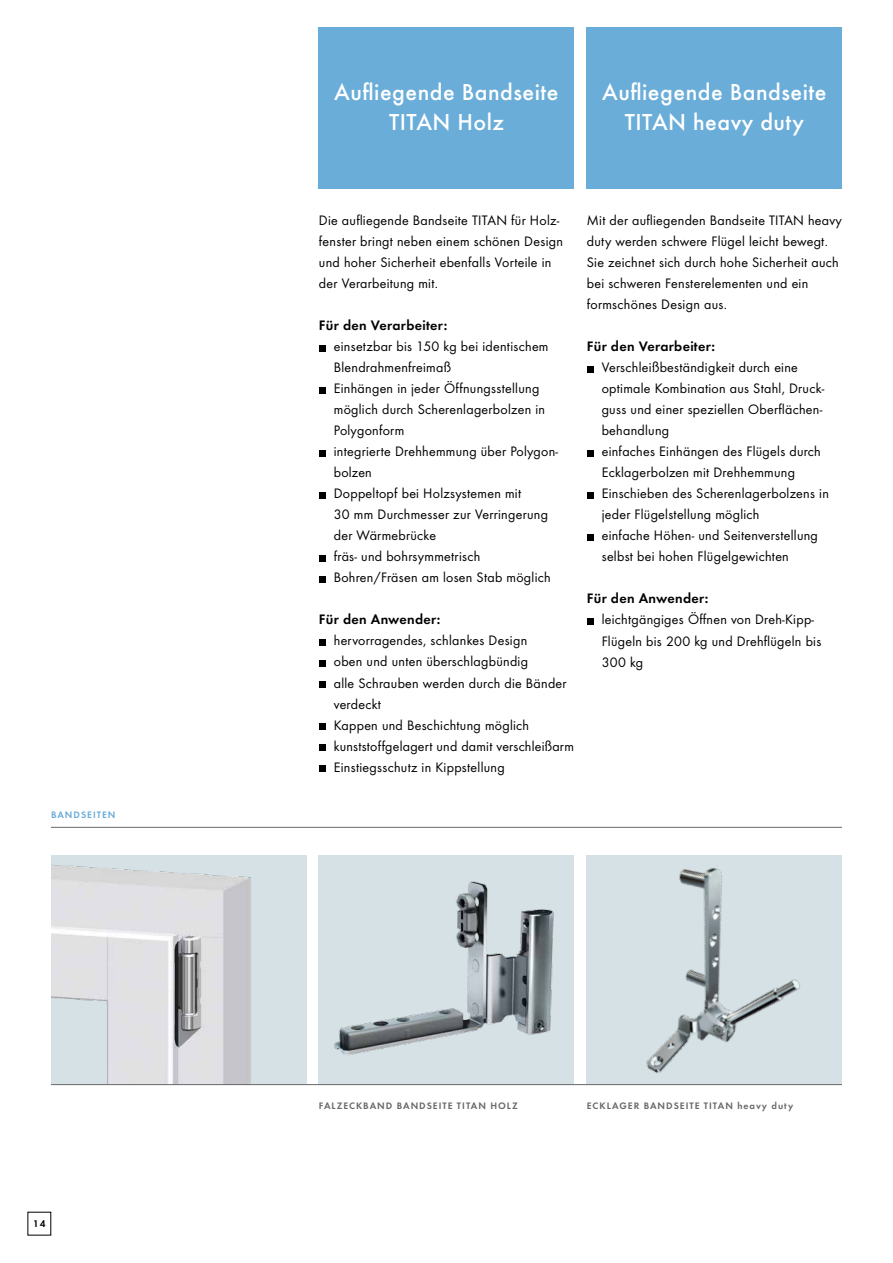
<style>
.page{position:relative;width:893px;height:1263px;background:#fff}
.page>*{position:absolute;margin:0;border:0;box-sizing:border-box;transform-origin:0 0}
.t1{font:500 24px/30px "Futura";letter-spacing:.02em;color:#fff;text-align:center}
.t2{font:14.25px/21px "Futura Boo";letter-spacing:.02em;color:#000}
.t3{font:14.25px "Futura Dem";letter-spacing:.02em;color:#000}
.t4{font:10.05px "Futura Dem";color:#000}
.t5{font:9.75px "Futura Dem";letter-spacing:.1em;color:#686867}
.t6{font:9.75px "Futura Dem";letter-spacing:.1em;color:#6badd9}
</style>
<div class="page">
<div style="left:319px;top:28px;width:255px;height:161px;background:#6badd9"></div>
<div style="left:587px;top:28px;width:255px;height:161px;background:#6badd9"></div>
<img style="left:587px;top:855px;width:255px;height:229px">
<img style="left:323px;top:855px;width:251px;height:229px">
<hr style="left:51px;top:827px;width:791px;height:1px;background:#686867">
<div style="left:51px;top:855px;width:255px;height:229px;background:#d5e1e5"></div>
<img style="left:51px;top:864px;width:200px;height:220px">
<hr style="left:51px;top:1084px;width:791px;height:1px;background:#686867">
<svg style="left:319px;top:345px;width:6px;height:6px"></svg>
<svg style="left:319px;top:387px;width:6px;height:6px"></svg>
<svg style="left:319px;top:450px;width:6px;height:6px"></svg>
<svg style="left:319px;top:492px;width:6px;height:6px"></svg>
<svg style="left:319px;top:555px;width:6px;height:6px"></svg>
<svg style="left:319px;top:576px;width:6px;height:6px"></svg>
<svg style="left:319px;top:639px;width:6px;height:6px"></svg>
<svg style="left:319px;top:660px;width:6px;height:6px"></svg>
<svg style="left:319px;top:681px;width:6px;height:6px"></svg>
<svg style="left:319px;top:723px;width:6px;height:6px"></svg>
<svg style="left:319px;top:744px;width:6px;height:6px"></svg>
<svg style="left:319px;top:765px;width:6px;height:6px"></svg>
<svg style="left:587px;top:366px;width:6px;height:6px"></svg>
<svg style="left:587px;top:450px;width:6px;height:6px"></svg>
<svg style="left:587px;top:492px;width:6px;height:6px"></svg>
<svg style="left:587px;top:534px;width:6px;height:6px"></svg>
<svg style="left:587px;top:618px;width:6px;height:6px"></svg>
<p class="t6" style="left:51px;top:808px;width:66px">BANDSEITEN</p>
<p class="t4" style="left:33px;top:1216px;width:14px">14</p>
<h1 class="t1" style="left:334px;top:77px;width:226px">Aufliegende Bandseite<br>TITAN Holz</h1>
<h1 class="t1" style="left:602px;top:77px;width:226px">Aufliegende Bandseite<br>TITAN heavy duty</h1>
<p class="t2" style="left:319px;top:210px;width:246px">Die aufliegende Bandseite TITAN für Holz&shy;fenster bringt neben einem schönen Design und hoher Sicherheit ebenfalls Vorteile in der Verarbeitung mit.</p>
<p class="t3" style="left:319px;top:315px;width:130px">Für den Verarbeiter:</p>
<p class="t2" style="left:334px;top:336px;width:226px">einsetzbar bis 150 kg bei identischem<br>Blendrahmenfreimaß<br>Einhängen in jeder Öffnungsstellung möglich durch Scherenlagerbolzen in<br>Polygonform<br>integrierte Drehhemmung über Polygon&shy;bolzen<br>Doppeltopf bei Holzsystemen mit<br>30 mm Durchmesser zur Verringerung der Wärmebrücke<br>fräs- und bohrsymmetrisch<br>Bohren/Fräsen am losen Stab möglich</p>
<p class="t3" style="left:319px;top:609px;width:123px">Für den Anwender:</p>
<p class="t2" style="left:334px;top:630px;width:242px">hervorragendes, schlankes Design<br>oben und unten überschlagbündig<br>alle Schrauben werden durch die Bänder verdeckt<br>Kappen und Beschichtung möglich kunststoffgelagert und damit verschleißarm<br>Einstiegsschutz in Kippstellung</p>
<p class="t2" style="left:587px;top:210px;width:257px">Mit der aufliegenden Bandseite TITAN heavy duty werden schwere Flügel leicht bewegt.<br>Sie zeichnet sich durch hohe Sicherheit auch bei schweren Fensterelementen und ein formschönes Design aus.</p>
<p class="t3" style="left:587px;top:336px;width:130px">Für den Verarbeiter:</p>
<p class="t2" style="left:602px;top:357px;width:229px">Verschleißbeständigkeit durch eine optimale Kombination aus Stahl, Druck&shy;guss und einer speziellen Oberflächen&shy;behandlung<br>einfaches Einhängen des Flügels durch Ecklagerbolzen mit Drehhemmung Einschieben des Scherenlagerbolzens in jeder Flügelstellung möglich<br>einfache Höhen- und Seitenverstellung selbst bei hohen Flügelgewichten</p>
<p class="t3" style="left:587px;top:588px;width:123px">Für den Anwender:</p>
<p class="t2" style="left:602px;top:609px;width:221px">leichtgängiges Öffnen von Dreh-Kipp-<br>Flügeln bis 200 kg und Drehflügeln bis<br>300 kg</p>
<p class="t5" style="left:319px;top:1098px;width:200px">FALZECKBAND BANDSEITE TITAN HOLZ</p>
<p class="t5" style="left:587px;top:1098px;width:208px">ECKLAGER BANDSEITE TITAN heavy duty</p>
</div>
